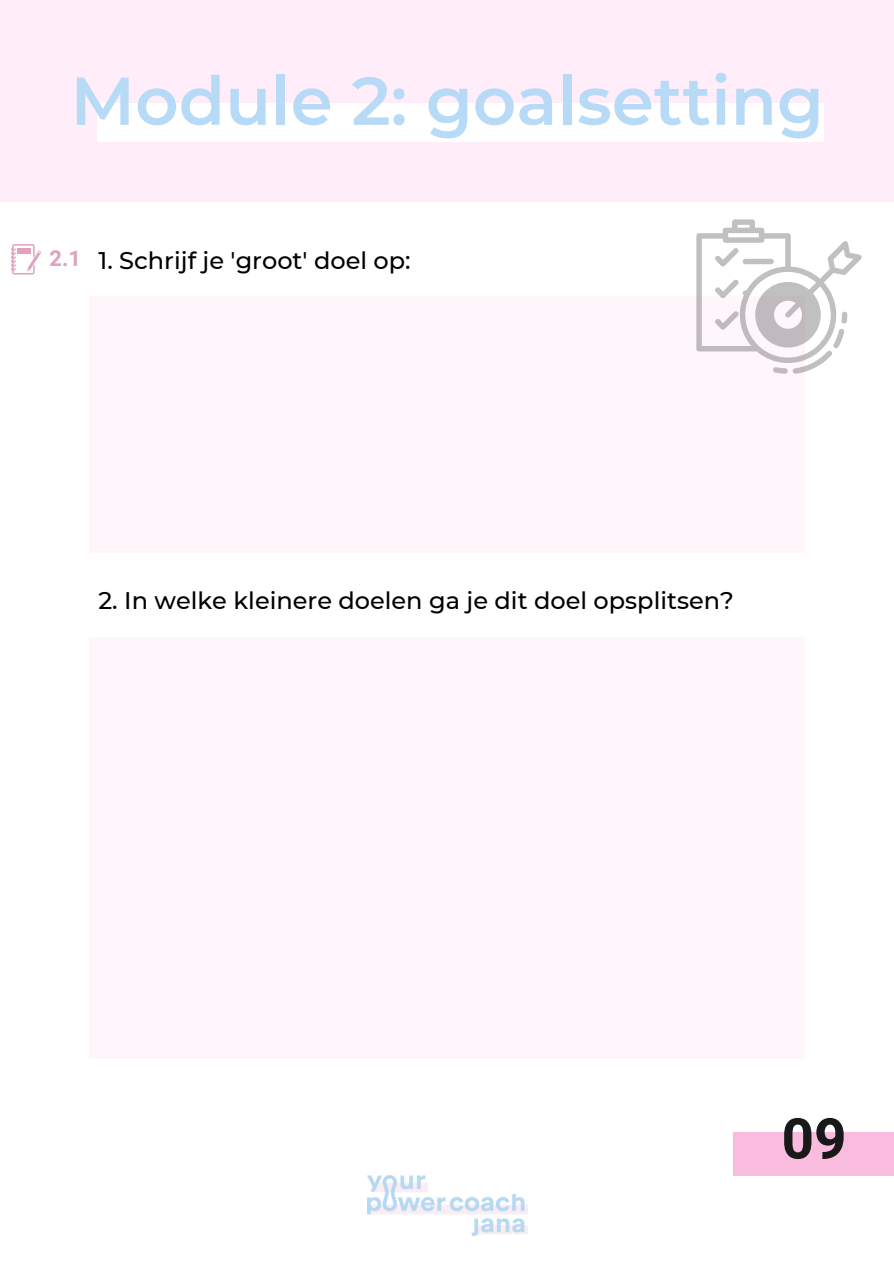
<style>
.page{position:relative;width:894px;height:1264px;background:#fff}
.page>*{position:absolute;margin:0;border:0;box-sizing:border-box;transform-origin:0 0}
.t1{font:600 67.5px "Montserrat";color:#b7dbf7}
.t2{font:700 56.4px "Heebo";color:#191919}
.t3{font:500 24px "Montserrat";color:#000}
.t4{font:700 21.75px "Heebo";color:#e1a2bf}
</style>
<div class="page">
<div style="left:733px;top:1131px;width:160px;height:44px;background:#f9bcde"></div>
<img style="left:367px;top:1175px;width:160px;height:60px">
<div style="left:0;top:0;width:893px;height:202px;background:#ffedf9"></div>
<div style="left:97px;top:103px;width:726px;height:38px;background:#fff"></div>
<svg style="left:11px;top:244px;width:30px;height:30px"></svg>
<div style="left:89px;top:296px;width:715px;height:257px;background:#fff6fc"></div>
<svg style="left:696px;top:219px;width:165px;height:155px"></svg>
<div style="left:89px;top:637px;width:715px;height:421px;background:#fff6fc"></div>
<p class="t1" style="left:70px;top:59px;width:754px">Module 2: goalsetting</p>
<p class="t4" style="left:50px;top:243px;width:33px">2.1</p>
<p class="t3" style="left:98px;top:245px;width:314px">1. Schrijf je 'groot' doel op:</p>
<p class="t3" style="left:98px;top:586px;width:636px">2. In welke kleinere doelen ga je dit doel opsplitsen?</p>
<p class="t2" style="left:781px;top:1099px;width:66px">09</p>
</div>
